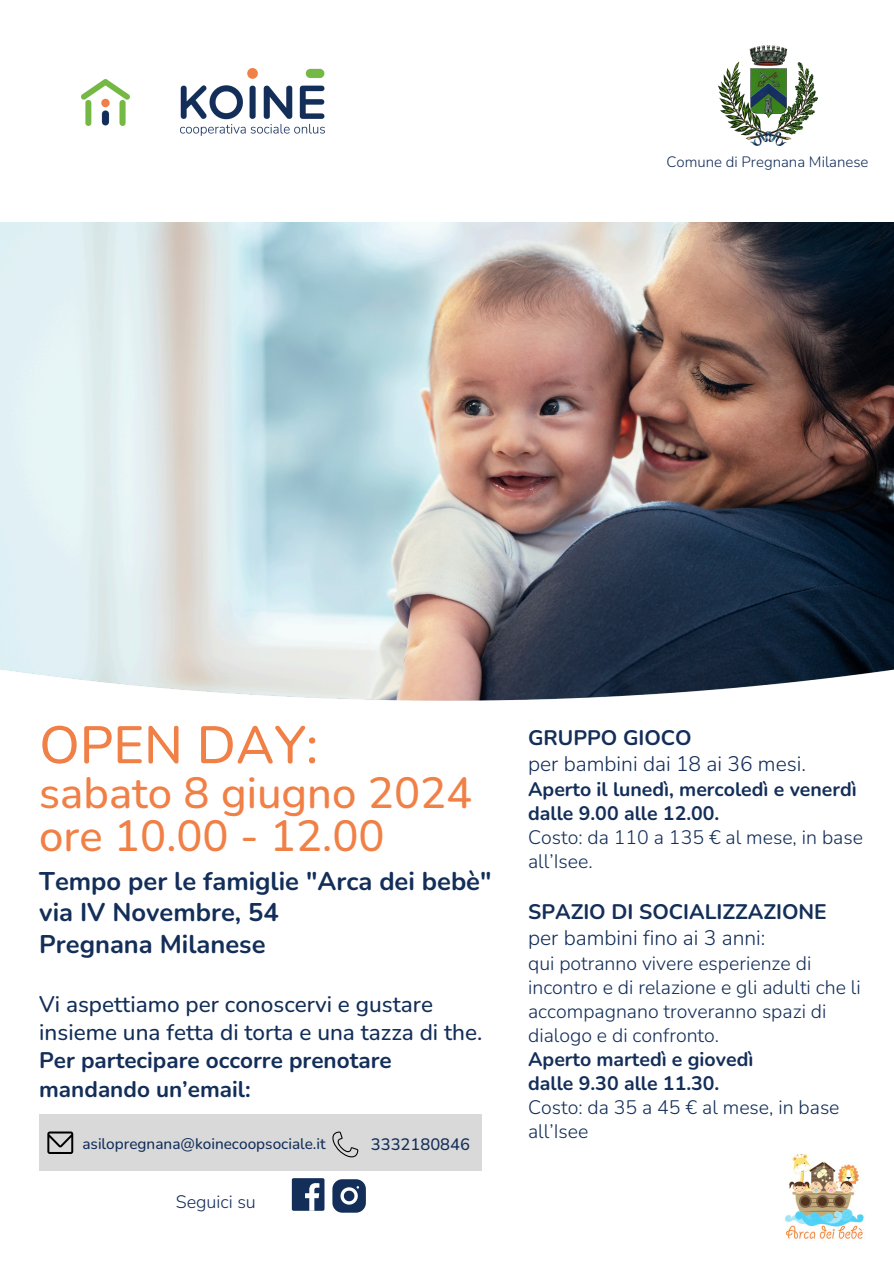
<style>
.page{position:relative;width:894px;height:1264px;background:#fff}
.page>*{position:absolute;margin:0;border:0;box-sizing:border-box;transform-origin:0 0}
.t1{font:500 52.5px "Nunito";color:#f08046}
.t2{font:500 43.5px/42.8px "Nunito";color:#f08046}
.t3{font:700 25.5px/31.5px "Nunito";color:#132e59}
.t4{font:500 22.5px/28.2px "Nunito";color:#132e59}
.t5{font:700 21px/26px "Nunito";color:#132e59}
.t6{font:300 21px/26px "Nunito";color:#132e59}
.t7{font:300 19.5px/24px "Nunito";color:#132e59}
.t8{font:700 19.5px/24px "Nunito";color:#132e59}
.t9{font:300 18px "Nunito";color:#132e59}
.t10{font:500 16.5px "Nunito";color:#132e59}
.t11{font:500 15.3px "Nunito";color:#132e59}
.t12{font:300 15px "Nunito";color:#132e59}
.s1{font-weight:700}
.s2{font-weight:300}
</style>
<div class="page">
<img style="left:180px;top:69px;width:144px;height:66px">
<img style="left:81px;top:79px;width:48px;height:46px">
<div style="left:39px;top:1114px;width:442px;height:57px;background:#d9d9d9"></div>
<svg style="left:47px;top:1131px;width:26px;height:22px"></svg>
<svg style="left:332px;top:1131px;width:26px;height:26px"></svg>
<div style="left:292px;top:1178px;width:32px;height:32px;background:#132e59;border-radius:2px"></div>
<svg style="left:305px;top:1183px;width:14px;height:27px"></svg>
<img style="left:0;top:222px;width:893px;height:438px">
<svg style="left:332px;top:1179px;width:34px;height:33px"></svg>
<img style="left:0;top:660px;width:893px;height:41px">
<img style="left:718px;top:46px;width:99px;height:99px">
<img style="left:784px;top:1153px;width:80px;height:87px">
<p class="t12" style="left:666px;top:151px;width:203px">Comune di Pregnana Milanese</p>
<h1 class="t1" style="left:39px;top:710px;width:280px">OPEN DAY:</h1>
<h1 class="t2" style="left:39px;top:772px;width:434px">sabato 8 giugno 2024 ore 10.00 - 12.00</h1>
<h4 class="t3" style="left:39px;top:865px;width:453px">Tempo per le famiglie "Arca dei bebè" via IV Novembre, 54<br>Pregnana Milanese</h4>
<h4 class="t4" style="left:39px;top:990px;width:444px">Vi aspettiamo per conoscervi e gustare insieme una fetta di torta e una tazza di the.<br><span class="s1">Per partecipare occorre prenotare mandando un’email:</span></h4>
<p class="t11" style="left:82px;top:1133px;width:244px">asilopregnana@koinecoopsociale.it</p>
<h2 class="t10" style="left:371px;top:1133px;width:100px">3332180846</h2>
<h3 class="t9" style="left:176px;top:1189px;width:82px">Seguici su</h3>
<p class="t6" style="left:528px;top:724px;width:279px"><span class="s1">GRUPPO GIOCO<br></span>per bambini dai 18 ai 36 mesi.</p>
<p class="t8" style="left:528px;top:777px;width:336px">Aperto il lunedì, mercoledì e venerdì dalle 9.00 alle 12.00.<br><span class="s2">Costo: da 110 a 135 € al mese, in base all’Isee.</span></p>
<p class="t5" style="left:528px;top:898px;width:300px">SPAZIO DI SOCIALIZZAZIONE <span class="s2">per bambini fino ai 3 anni:</span></p>
<p class="t7" style="left:528px;top:951px;width:334px">qui potranno vivere esperienze di incontro e di relazione e gli adulti che li accompagnano troveranno spazi di dialogo e di confronto.<br><span class="s1">Aperto martedì e giovedì<br>dalle 9.30 alle 11.30.<br></span>Costo: da 35 a 45 € al mese, in base all’Isee</p>
</div>
